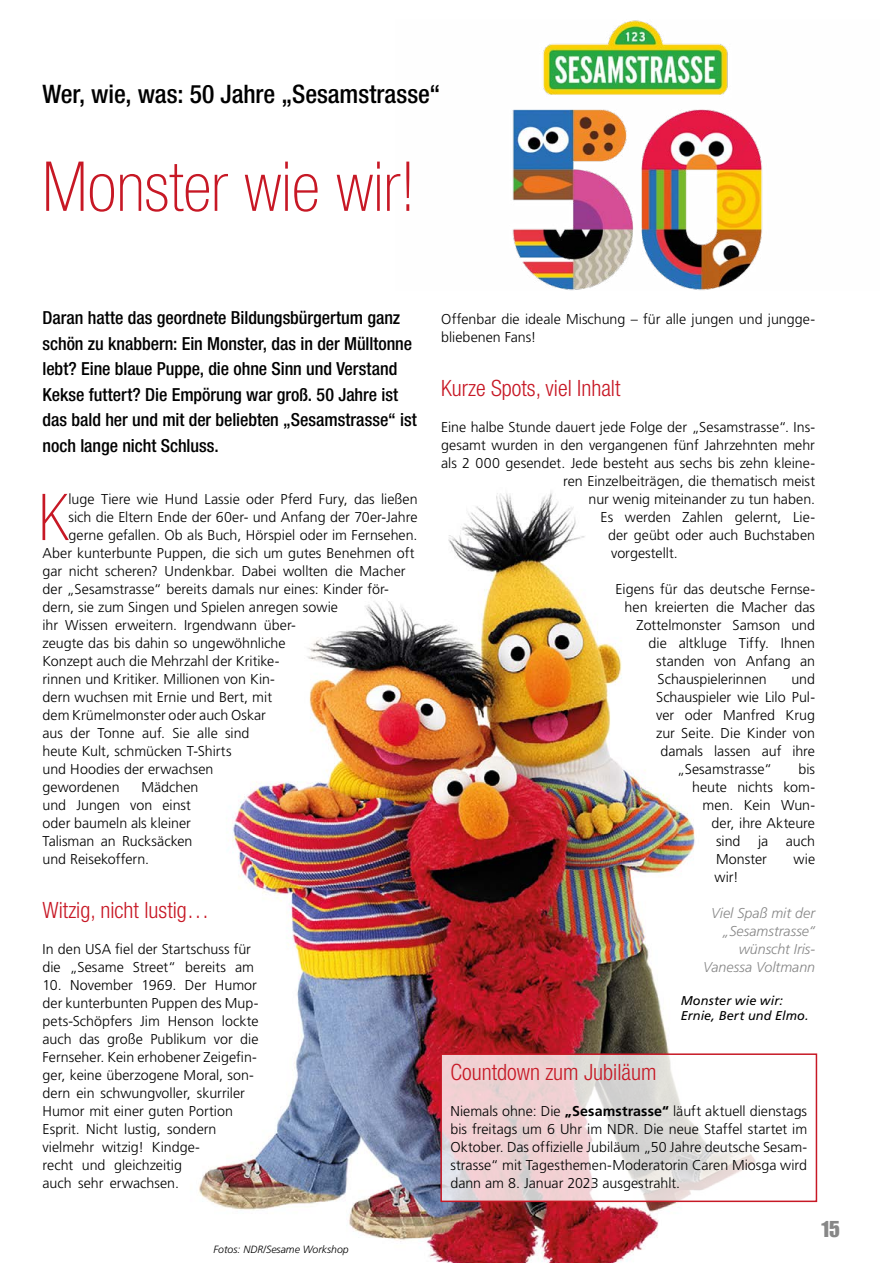
<style>
.page{position:relative;width:893px;height:1263px;background:#fff}
.page>*{position:absolute;margin:0;border:0;box-sizing:border-box;transform-origin:0 0}
.t1{font:100 condensed 69px "Helvetica Neue LT Std";color:#c71825}
.t2{font:100 condensed 64.65px "Helvetica Neue LT Std";color:#c71825}
.t3{font:500 condensed 25.5px "Helvetica Neue LT Std";letter-spacing:-.005em;color:#000}
.t4{font:300 condensed 22.5px "Helvetica Neue LT Std";color:#c71825}
.t5{font:22.5px "Impact LT Std";color:#878787}
.t6{font:500 condensed 18px/25.5px "Helvetica Neue LT Std";letter-spacing:-.005em;color:#000}
.t7{font:300 14.25px/18px "Frutiger LT Std";color:#000}
.t8{font:italic 300 14.25px/18px "Frutiger LT Std";color:#878787;text-align:right}
.t9{font:italic 12.75px/15.3px "Frutiger LT Std";letter-spacing:.01em;color:#000}
.t10{font:italic 300 10.5px "Frutiger LT Std";color:#000}
.s1{font-weight:700}
</style>
<div class="page">
<img style="left:199px;top:492px;width:619px;height:771px">
<img style="left:512px;top:20px;width:251px;height:270px">
<svg style="left:443px;top:1056px;width:371px;height:143px"></svg>
<div style="left:440px;top:1053px;width:377px;height:149px;border:2px solid #c71825"></div>
<h3 class="t3" style="left:43px;top:79px;width:399px">Wer, wie, was: 50 Jahre „Sesamstrasse“</h3>
<h1 class="t1" style="left:43px;top:148px;width:374px">Monster wie wir!</h1>
<p class="t6" style="left:43px;top:305px;width:376px">Daran hatte das geordnete Bildungsbürgertum ganz schön zu knabbern: Ein Monster, das in der Mülltonne lebt? Eine blaue Puppe, die ohne Sinn und Verstand Kekse futtert? Die Empörung war groß. 50 Jahre ist das bald her und mit der beliebten „Sesamstrasse“ ist noch lange nicht Schluss.</p>
<h2 class="t2" style="left:39px;top:481px;width:31px">K</h2>
<p class="t7" style="left:69px;top:490px;width:351px">luge Tiere wie Hund Lassie oder Pferd Fury, das ließen</p>
<p class="t7" style="left:69px;top:508px;width:350px">sich die Eltern Ende der 60er- und Anfang der 70er-Jahre</p>
<p class="t7" style="left:69px;top:526px;width:350px">gerne gefallen. Ob als Buch, Hörspiel oder im Fernsehen.</p>
<p class="t7" style="left:43px;top:544px;width:373px">Aber kunterbunte Puppen, die sich um gutes Benehmen oft</p>
<p class="t7" style="left:43px;top:562px;width:365px">gar nicht scheren? Undenkbar. Dabei wollten die Macher</p>
<p class="t7" style="left:43px;top:580px;width:348px">der „Sesamstrasse“ bereits damals nur eines: Kinder för-</p>
<p class="t7" style="left:43px;top:598px;width:297px">dern, sie zum Singen und Spielen anregen sowie</p>
<p class="t7" style="left:43px;top:616px;width:255px">ihr Wissen erweitern. Irgendwann über-</p>
<p class="t7" style="left:43px;top:634px;width:244px">zeugte das bis dahin so ungewöhnliche</p>
<p class="t7" style="left:43px;top:652px;width:239px">Konzept auch die Mehrzahl der Kritike-</p>
<p class="t7" style="left:43px;top:670px;width:234px">rinnen und Kritiker. Millionen von Kin-</p>
<p class="t7" style="left:43px;top:688px;width:231px">dern wuchsen mit Ernie und Bert, mit</p>
<p class="t7" style="left:43px;top:706px;width:225px">dem Krümelmonster oder auch Oskar</p>
<p class="t7" style="left:43px;top:724px;width:209px">aus der Tonne auf. Sie alle sind</p>
<p class="t7" style="left:43px;top:742px;width:191px">heute Kult, schmücken T-Shirts</p>
<p class="t7" style="left:43px;top:760px;width:172px">und Hoodies der erwachsen</p>
<p class="t7" style="left:43px;top:778px;width:79px">gewordenen</p>
<p class="t7" style="left:43px;top:778px;width:158px;text-indent:99px">Mädchen und Jungen von einst oder baumeln als kleiner<br>Talisman an Rucksäcken und Reisekoffern.</p>
<h3 class="t4" style="left:43px;top:897px;width:168px">Witzig, nicht lustig…</h3>
<p class="t7" style="left:43px;top:940px;width:213px">In den USA fiel der Startschuss für die „Sesame Street“ bereits am</p>
<p class="t7" style="left:43px;top:976px;width:218px">10. November 1969. Der Humor der kunterbunten Puppen des Mup&shy;pets-Schöpfers Jim Henson lockte auch das große Publikum vor die<br>Fernseher. Kein erhobener Zeigefin&shy;ger, keine überzogene Moral, son&shy;dern ein schwungvoller, skurriler<br>Humor mit einer guten Portion<br>Esprit. Nicht lustig, sondern vielmehr witzig! Kindge-<br>recht und gleichzeitig<br>auch sehr erwachsen.</p>
<p class="t10" style="left:214px;top:1244px;width:137px">Fotos: NDR/Sesame Workshop</p>
<p class="t7" style="left:441px;top:310px;width:375px">Offenbar die ideale Mischung – für alle jungen und jungge&shy;bliebenen Fans!</p>
<h3 class="t4" style="left:441px;top:375px;width:181px">Kurze Spots, viel Inhalt</h3>
<p class="t7" style="left:441px;top:418px;width:375px">Eine halbe Stunde dauert jede Folge der „Sesamstrasse“. Ins-</p>
<p class="t7" style="left:441px;top:436px;width:375px">gesamt wurden in den vergangenen fünf Jahrzehnten mehr</p>
<p class="t7" style="left:441px;top:454px;width:375px">als 2 000 gesendet. Jede besteht aus sechs bis zehn kleine-</p>
<p class="t7" style="left:563px;top:472px;width:254px">ren Einzelbeiträgen, die thematisch meist</p>
<p class="t7" style="left:589px;top:490px;width:228px">nur wenig miteinander zu tun haben.</p>
<p class="t7" style="left:601px;top:508px;width:216px">Es werden Zahlen gelernt, Lie-</p>
<p class="t7" style="left:608px;top:526px;width:208px">der geübt oder auch Buchstaben</p>
<p class="t7" style="left:611px;top:544px;width:68px">vorgestellt.</p>
<p class="t7" style="left:616px;top:580px;width:201px">Eigens für das deutsche Fernse-</p>
<p class="t7" style="left:625px;top:598px;width:192px">hen kreierten die Macher das</p>
<p class="t7" style="left:637px;top:616px;width:180px">Zottelmonster Samson und</p>
<p class="t7" style="left:649px;top:634px;width:168px">die altkluge Tiffy. Ihnen</p>
<p class="t7" style="left:656px;top:652px;width:160px">standen von Anfang an</p>
<p class="t7" style="left:658px;top:670px;width:111px">Schauspielerinnen</p>
<p class="t7" style="left:791px;top:670px;width:25px">und</p>
<p class="t7" style="left:656px;top:688px;width:161px">Schauspieler wie Lilo Pul-</p>
<p class="t7" style="left:656px;top:706px;width:161px">ver oder Manfred Krug</p>
<p class="t7" style="left:656px;top:724px;width:161px">zur Seite. Die Kinder von</p>
<p class="t7" style="left:661px;top:742px;width:156px">damals lassen auf ihre</p>
<p class="t7" style="left:677px;top:760px;width:96px">„Sesamstrasse“</p>
<p class="t7" style="left:798px;top:760px;width:18px">bis</p>
<p class="t7" style="left:692px;top:778px;width:125px">heute nichts kom-</p>
<p class="t7" style="left:703px;top:796px;width:114px">men. Kein Wun-</p>
<p class="t7" style="left:712px;top:814px;width:105px">der, ihre Akteure</p>
<p class="t7" style="left:716px;top:832px;width:101px">sind ja auch</p>
<p class="t7" style="left:716px;top:850px;width:52px">Monster</p>
<p class="t7" style="left:793px;top:850px;width:23px">wie</p>
<p class="t7" style="left:715px;top:868px;width:26px">wir!</p>
<p class="t8" style="left:703px;top:904px;width:113px">Viel Spaß mit der „Sesamstrasse“ wünscht Iris-<br>Vanessa Voltmann</p>
<p class="t9" style="left:681px;top:993px;width:129px">Monster wie wir:<br>Ernie, Bert und Elmo.</p>
<h3 class="t4" style="left:450px;top:1059px;width:208px">Countdown zum Jubiläum</h3>
<p class="t7" style="left:450px;top:1102px;width:358px;text-align:justify">Niemals ohne: Die <span class="s1">„Sesamstrasse“</span> läuft aktuell dienstags bis freitags um 6 Uhr im NDR. Die neue Staffel startet im Oktober. Das offizielle Jubiläum „50 Jahre deutsche Sesam&shy;strasse“ mit Tagesthemen-Moderatorin Caren Miosga wird dann am 8. Januar 2023 ausgestrahlt.</p>
<h3 class="t5" style="left:821px;top:1216px;width:21px">15</h3>
</div>
